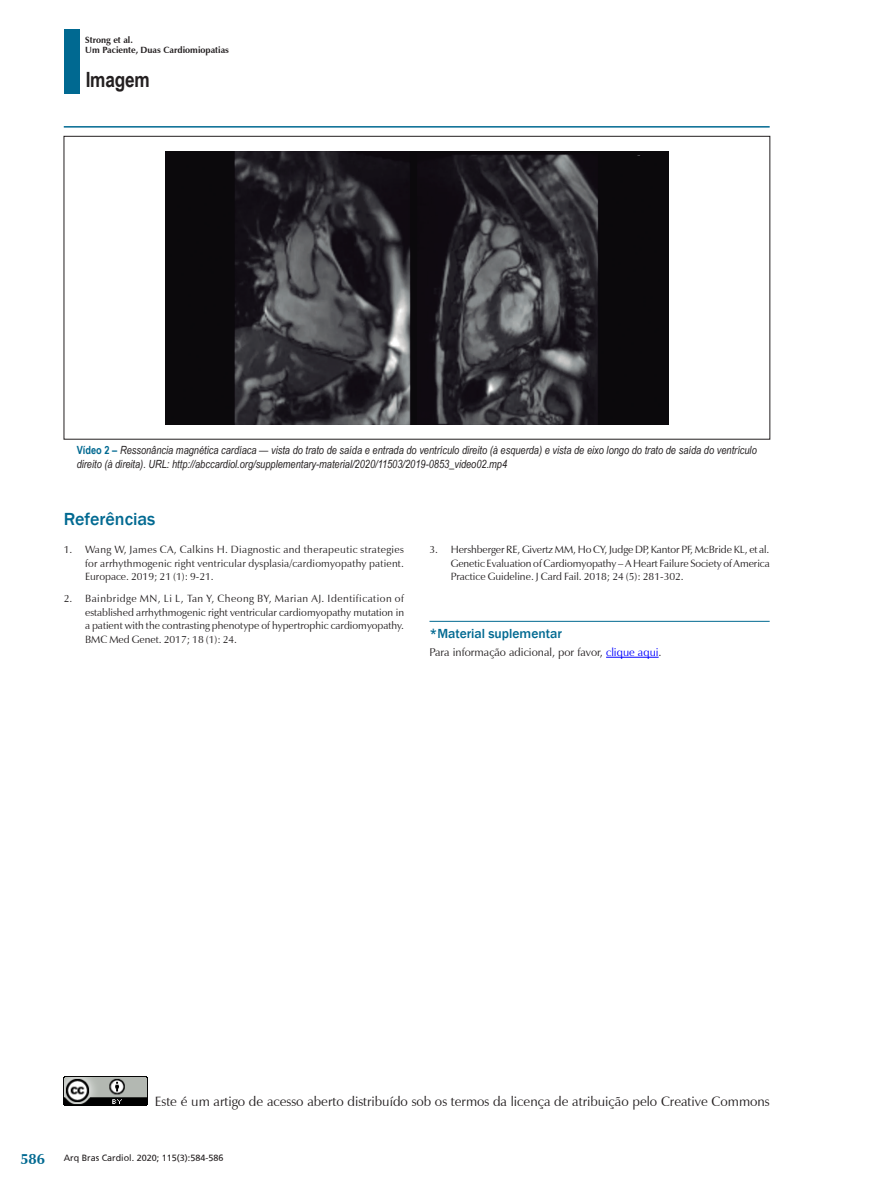
<style>
.page{position:relative;width:893px;height:1191px;background:#fff}
.page>*{position:absolute;margin:0;border:0;box-sizing:border-box;transform-origin:0 0}
.t1{font:700 21px "Arial Narrow";letter-spacing:-.01em;color:#231f20}
._02_-_TITULO_-_MATER{font:500 18px "Franklin Gothic";color:#006991}
.t2{font:700 15px "Zapf Humanist 601 BT";color:#006991}
._01-TEXTO_BASICO{font:13.5px "Zapf Humanist 601 BT";color:#231f20}
._02_-_TITULO_-_MATER-2{font:500 13.5px "Franklin Gothic";color:#006991}
._05_LEGENDA_TABELA{font:italic 11.25px/13.5px "Arial Narrow";color:#231f20}
._01-TEXTO_BASICO-2{font:11.25px "Zapf Humanist 601 BT";color:#231f20}
._05_-_REFERENCIAS{font:10.5px/13.5px "Zapf Humanist 601 BT";color:#231f20;text-align:justify}
.t3{font:700 9px/10.8px "Zapf Humanist 601 BT";color:#231f20}
.t4{font:9px "Frutiger";color:#231f20}
.s1{font-weight:700;font-style:normal;color:#006991}
.s2{color:#00f}
</style>
<div class="page">
<hr style="left:64px;top:126px;width:706px;height:2px;background:#006991">
<div style="left:64px;top:29px;width:16px;height:65px;background:#006991"></div>
<img style="left:64px;top:1076px;width:83px;height:30px">
<hr style="left:606px;top:657px;width:53px;height:1px;background:#00f">
<hr style="left:429px;top:621px;width:341px;height:1px;background:#006991">
<img style="left:166px;top:152px;width:502px;height:272px">
<p class="t3" style="left:85px;top:34px;width:145px">Strong et al.<br>Um Paciente, Duas Cardiomiopatias</p>
<h1 class="t1" style="left:86px;top:64px;width:66px">Imagem</h1>
<p class="_05_LEGENDA_TABELA" style="left:77px;top:443px;width:682px"><span class="s1">Vídeo 2 –</span> Ressonância magnética cardíaca — vista do trato de saída e entrada do ventrículo direito (à esquerda) e vista de eixo longo do trato de saída do ventrículo direito (à direita). URL: http://abccardiol.org/supplementary-material/2020/11503/2019-0853_video02.mp4</p>
<p class="_02_-_TITULO_-_MATER" style="left:64px;top:508px;width:93px">Referências</p>
<p class="_05_-_REFERENCIAS" style="left:85px;top:543px;width:321px;text-indent:-21px">1. Wang W, James CA, Calkins H. Diagnostic and therapeutic strategies for arrhythmogenic right ventricular dysplasia/cardiomyopathy patient.<br>Europace. 2019; 21 (1): 9-21.</p>
<p class="_05_-_REFERENCIAS" style="left:85px;top:592px;width:321px;text-indent:-21px">2. Bainbridge MN, Li L, Tan Y, Cheong BY, Marian AJ. Identification of established arrhythmogenic right ventricular cardiomyopathy mutation in a patient with the contrasting phenotype of hypertrophic cardiomyopathy.<br>BMC Med Genet. 2017; 18 (1): 24.</p>
<p class="_05_-_REFERENCIAS" style="left:451px;top:543px;width:321px;text-indent:-21px">3. Hershberger RE, Givertz MM, Ho CY, Judge DP, Kantor PF, McBride KL, et al.<br>Genetic Evaluation of Cardiomyopathy – A Heart Failure Society of America Practice Guideline. J Card Fail. 2018; 24 (5): 281-302.</p>
<p class="_02_-_TITULO_-_MATER-2" style="left:429px;top:625px;width:134px">*Material suplementar</p>
<p class="_01-TEXTO_BASICO-2" style="left:429px;top:645px;width:234px">Para informação adicional, por favor, <span class="s2">clique aqui</span>.</p>
<h3 class="t2" style="left:20px;top:1149px;width:26px">586</h3>
<p class="_01-TEXTO_BASICO" style="left:155px;top:1093px;width:616px">Este é um artigo de acesso aberto distribuído sob os termos da licença de atribuição pelo Creative Commons</p>
<p class="t4" style="left:64px;top:1153px;width:161px">Arq Bras Cardiol. 2020; 115(3):584-586</p>
</div>
